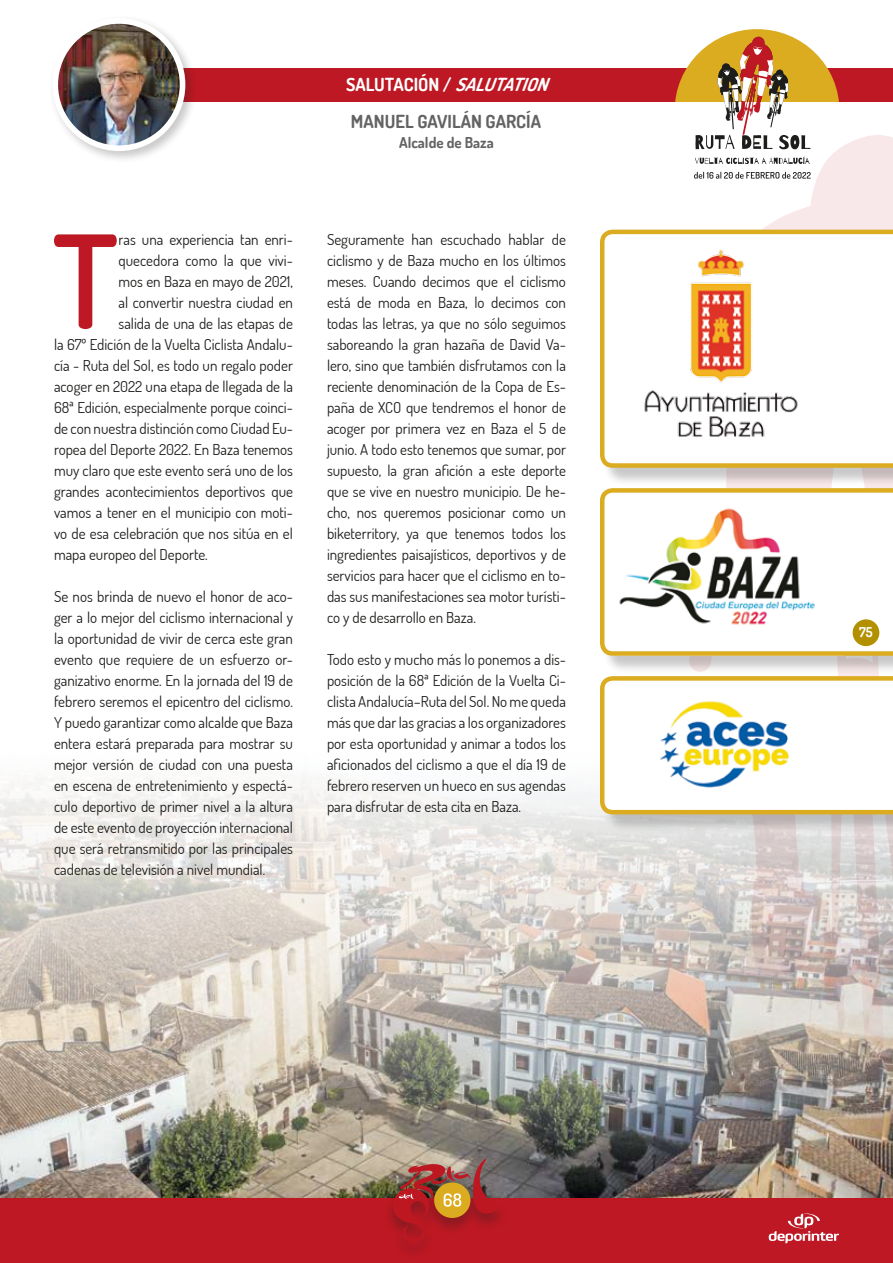
<style>
.page{position:relative;width:893px;height:1263px;background:#fff}
.page>*{position:absolute;margin:0;border:0;box-sizing:border-box;transform-origin:0 0}
.t1{font:600 129.45px "Dosis";color:#bd1823}
.t2{font:700 18px/36.6px "Dosis";color:#646363}
.t3{font:15px/21px "Dosis";color:#1d1d1b;text-align:justify}
.t4{font:700 15px "Dosis";color:#646363}
.t5{font:700 13.5px "Dosis";color:#fff}
.s1{color:#fff}
.s2{font-style:italic;color:#fff}
</style>
<div class="page">
<svg style="left:695px;top:135px;width:198px;height:92px"></svg>
<div style="left:172px;top:68px;width:721px;height:33px;background:#bd1823"></div>
<div style="left:0;top:1197px;width:893px;height:66px;background:#bd1823"></div>
<img style="left:0;top:779px;width:893px;height:418px">
<div style="left:48px;top:14px;width:149px;height:149px;background:#1d1d1b;opacity:.24"></div>
<img style="left:55px;top:21px;width:128px;height:127px;border-radius:64px">
<div style="left:52px;top:18px;width:133px;height:133px;border:6px solid #fff;border-radius:50%"></div>
<div style="left:602px;top:232px;width:291px;height:254px;background:#1d1d1b;opacity:.24"></div>
<svg style="left:600px;top:227px;width:293px;height:243px"></svg>
<div style="left:602px;top:490px;width:291px;height:184px;background:#1d1d1b;opacity:.24"></div>
<svg style="left:600px;top:486px;width:293px;height:172px"></svg>
<div style="left:602px;top:678px;width:291px;height:155px;background:#1d1d1b;opacity:.24"></div>
<svg style="left:598px;top:674px;width:295px;height:143px"></svg>
<div style="left:853px;top:619px;width:26px;height:27px;background:#b29000;border-radius:50%"></div>
<svg style="left:769px;top:1213px;width:70px;height:30px"></svg>
<div style="left:384px;top:1159px;width:124px;height:101px;background:#1d1d1b;opacity:.3"></div>
<svg style="left:392px;top:1156px;width:113px;height:86px"></svg>
<svg style="left:675px;top:29px;width:164px;height:120px"></svg>
<svg style="left:695px;top:157px;width:115px;height:7px"></svg>
<svg style="left:694px;top:172px;width:117px;height:7px"></svg>
<p class="t2" style="left:346px;top:66px;width:210px"><span class="s1">S A L U T A C I Ó N /</span> <span class="s2">SALUTATION<br></span>MANUEL GAVILÁN GARCÍA</p>
<p class="t4" style="left:399px;top:133px;width:96px">Alcalde de Baza</p>
<h1 class="t1" style="left:52px;top:197px;width:68px">T</h1>
<p class="t3" style="left:119px;top:229px;width:176px">ras una experiencia tan enri-</p>
<p class="t3" style="left:119px;top:250px;width:176px">quecedora como la que vivi-</p>
<p class="t3" style="left:119px;top:271px;width:176px">mos en Baza en mayo de 2021,</p>
<p class="t3" style="left:119px;top:292px;width:176px">al convertir nuestra ciudad en</p>
<p class="t3" style="left:119px;top:313px;width:176px">salida de una de las etapas de</p>
<p class="t3" style="left:54px;top:334px;width:240px">la 67º Edición de la Vuelta Ciclista Andalu-</p>
<p class="t3" style="left:54px;top:355px;width:240px">cía - Ruta del Sol, es todo un regalo poder</p>
<p class="t3" style="left:54px;top:376px;width:241px">acoger en 2022 una etapa de llegada de la</p>
<p class="t3" style="left:54px;top:397px;width:240px">68ª Edición, especialmente porque coinci-</p>
<p class="t3" style="left:54px;top:418px;width:240px">de con nuestra distinción como Ciudad Eu-</p>
<p class="t3" style="left:54px;top:439px;width:240px">ropea del Deporte 2022. En Baza tenemos</p>
<p class="t3" style="left:54px;top:460px;width:241px">muy claro que este evento será uno de los</p>
<p class="t3" style="left:54px;top:481px;width:240px">grandes acontecimientos deportivos que</p>
<p class="t3" style="left:54px;top:502px;width:240px">vamos a tener en el municipio con moti-</p>
<p class="t3" style="left:54px;top:523px;width:240px">vo de esa celebración que nos sitúa en el</p>
<p class="t3" style="left:54px;top:544px;width:155px">mapa europeo del Deporte.</p>
<p class="t3" style="left:54px;top:586px;width:240px">Se nos brinda de nuevo el honor de aco&shy;ger a lo mejor del ciclismo internacional y la oportunidad de vivir de cerca este gran evento que requiere de un esfuerzo or&shy;ganizativo enorme. En la jornada del 19 de febrero seremos el epicentro del ciclismo.<br>Y puedo garantizar como alcalde que Baza entera estará preparada para mostrar su mejor versión de ciudad con una puesta en escena de entretenimiento y espectá&shy;culo deportivo de primer nivel a la altura de este evento de proyección internacional que será retransmitido por las principales cadenas de televisión a nivel mundial.</p>
<p class="t3" style="left:327px;top:229px;width:240px">Seguramente han escuchado hablar de ciclismo y de Baza mucho en los últimos meses. Cuando decimos que el ciclismo está de moda en Baza, lo decimos con todas las letras, ya que no sólo seguimos saboreando la gran hazaña de David Va&shy;lero, sino que también disfrutamos con la reciente denominación de la Copa de Es&shy;paña de XCO que tendremos el honor de acoger por primera vez en Baza el 5 de junio. A todo esto tenemos que sumar, por supuesto, la gran afición a este deporte que se vive en nuestro municipio. De he&shy;cho, nos queremos posicionar como un biketerritory, ya que tenemos todos los ingredientes paisajísticos, deportivos y de servicios para hacer que el ciclismo en to&shy;das sus manifestaciones sea motor turísti&shy;co y de desarrollo en Baza.</p>
<p class="t3" style="left:327px;top:649px;width:240px">Todo esto y mucho más lo ponemos a dis&shy;posición de la 68ª Edición de la Vuelta Ci&shy;clista Andalucía–Ruta del Sol. No me queda más que dar las gracias a los organizadores por esta oportunidad y animar a todos los aficionados del ciclismo a que el día 19 de febrero reserven un hueco en sus agendas para disfrutar de esta cita en Baza.</p>
<p class="t5" style="left:859px;top:624px;width:15px">75</p>
</div>
